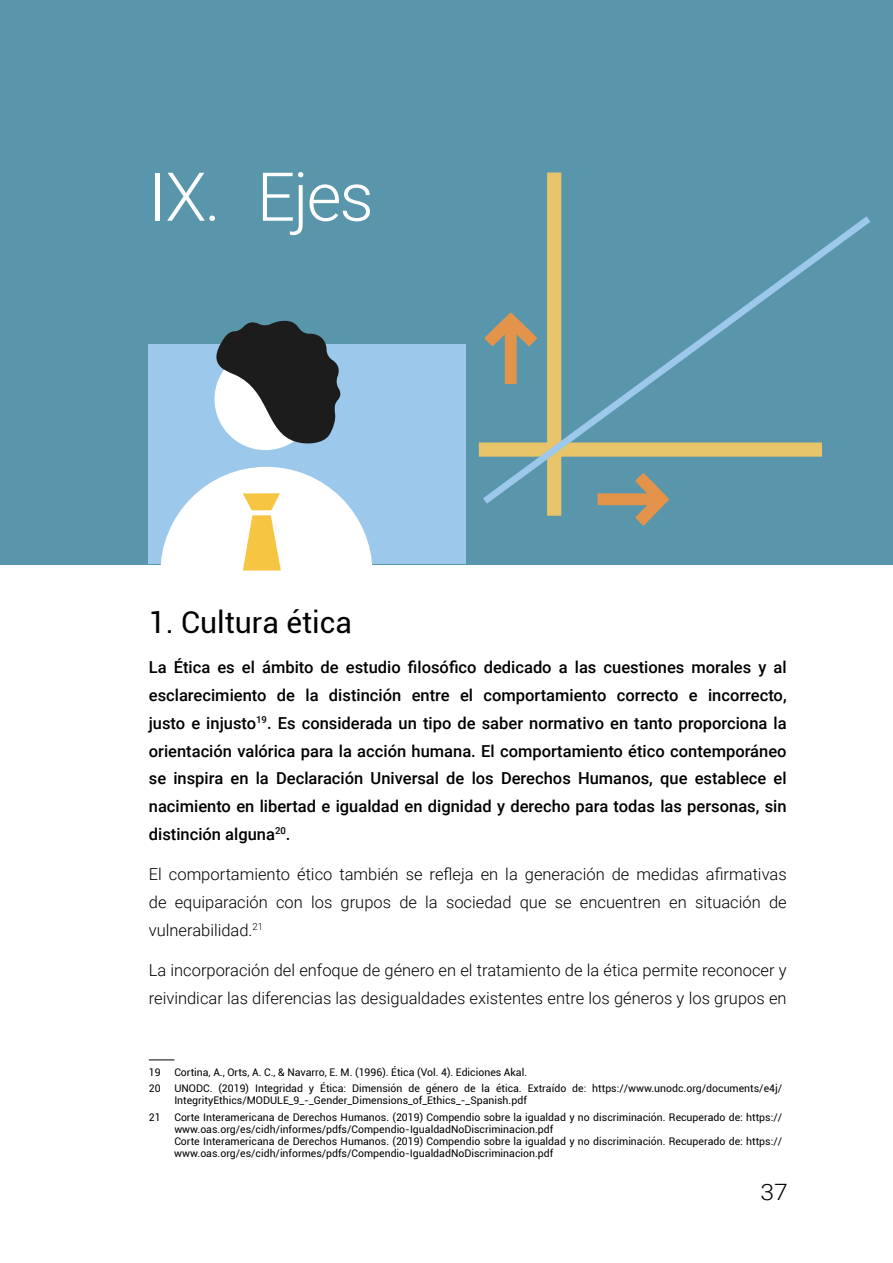
<style>
.page{position:relative;width:893px;height:1263px;background:#fff}
.page>*{position:absolute;margin:0;border:0;box-sizing:border-box;transform-origin:0 0}
.t1{font:300 67.5px "Roboto";letter-spacing:-.03em;color:#fff}
.t2{font:30px "Roboto";color:#000}
.t3{font:300 22.5px "Roboto";color:#000;scale:1.1 1}
.t4{font:500 16.5px/27.8px "Roboto";color:#000;text-align:justify}
.t5{font:300 16.5px/27.8px "Roboto";color:#000;text-align:justify}
.t6{font:10.5px/12px "Roboto";color:#000}
</style>
<div class="page">
<div style="left:0;top:0;width:893px;height:564px;background:#5996ab"></div>
<svg style="left:149px;top:1059px;width:25px;height:1px"></svg>
<div style="left:149px;top:344px;width:317px;height:220px;background:#9cc9eb"></div>
<svg style="left:160px;top:466px;width:212px;height:104px"></svg>
<svg style="left:214px;top:320px;width:126px;height:125px"></svg>
<svg style="left:635px;top:510px;width:24px;height:16px"></svg>
<div style="left:547px;top:173px;width:14px;height:343px;background:#e8c46b"></div>
<svg style="left:478px;top:210px;width:393px;height:300px"></svg>
<h1 class="t1" style="left:149px;top:149px;width:226px">IX. Ejes</h1>
<h2 class="t2" style="left:149px;top:601px;width:205px">1. Cultura ética</h2>
<p class="t4" style="left:149px;top:653px;width:639px">La Ética es el ámbito de estudio filosófico dedicado a las cuestiones morales y al esclarecimiento de la distinción entre el comportamiento correcto e incorrecto, justo e injusto<sup>19</sup>. Es considerada un tipo de saber normativo en tanto proporciona la orientación valórica para la acción humana. El comportamiento ético contemporáneo se inspira en la Declaración Universal de los Derechos Humanos, que establece el nacimiento en libertad e igualdad en dignidad y derecho para todas las personas, sin distinción alguna<sup>20</sup>.</p>
<h3 class="t5" style="left:149px;top:860px;width:639px">El comportamiento ético también se refleja en la generación de medidas afirmativas de equiparación con los grupos de la sociedad que se encuentren en situación de vulnerabilidad.<sup>21</sup></h3>
<h3 class="t5" style="left:149px;top:956px;width:639px">La incorporación del enfoque de género en el tratamiento de la ética permite reconocer y reivindicar las diferencias las desigualdades existentes entre los géneros y los grupos en</h3>
<p class="t6" style="left:149px;top:1066px;width:13px">19</p>
<p class="t6" style="left:174px;top:1066px;width:354px">Cortina, A., Orts, A. C., &amp; Navarro, E. M. (1996). Ética (Vol. 4). Ediciones Akal.</p>
<p class="t6" style="left:149px;top:1082px;width:13px">20</p>
<p class="t6" style="left:174px;top:1082px;width:609px">UNODC. (2019) Integridad y Ética: Dimensión de género de la ética. Extraído de: https://www.unodc.org/documents/e4j/<br>IntegrityEthics/MODULE_9_-_Gender_Dimensions_of_Ethics_-_Spanish.pdf</p>
<p class="t6" style="left:149px;top:1110px;width:13px">21</p>
<p class="t6" style="left:174px;top:1110px;width:609px">Corte Interamericana de Derechos Humanos. (2019) Compendio sobre la igualdad y no discriminación. Recuperado de: https:// www.oas.org/es/cidh/informes/pdfs/Compendio-IgualdadNoDiscriminacion.pdf<br>Corte Interamericana de Derechos Humanos. (2019) Compendio sobre la igualdad y no discriminación. Recuperado de: https:// www.oas.org/es/cidh/informes/pdfs/Compendio-IgualdadNoDiscriminacion.pdf</p>
<h3 class="t3" style="left:760px;top:1176px;width:26px">37</h3>
</div>
